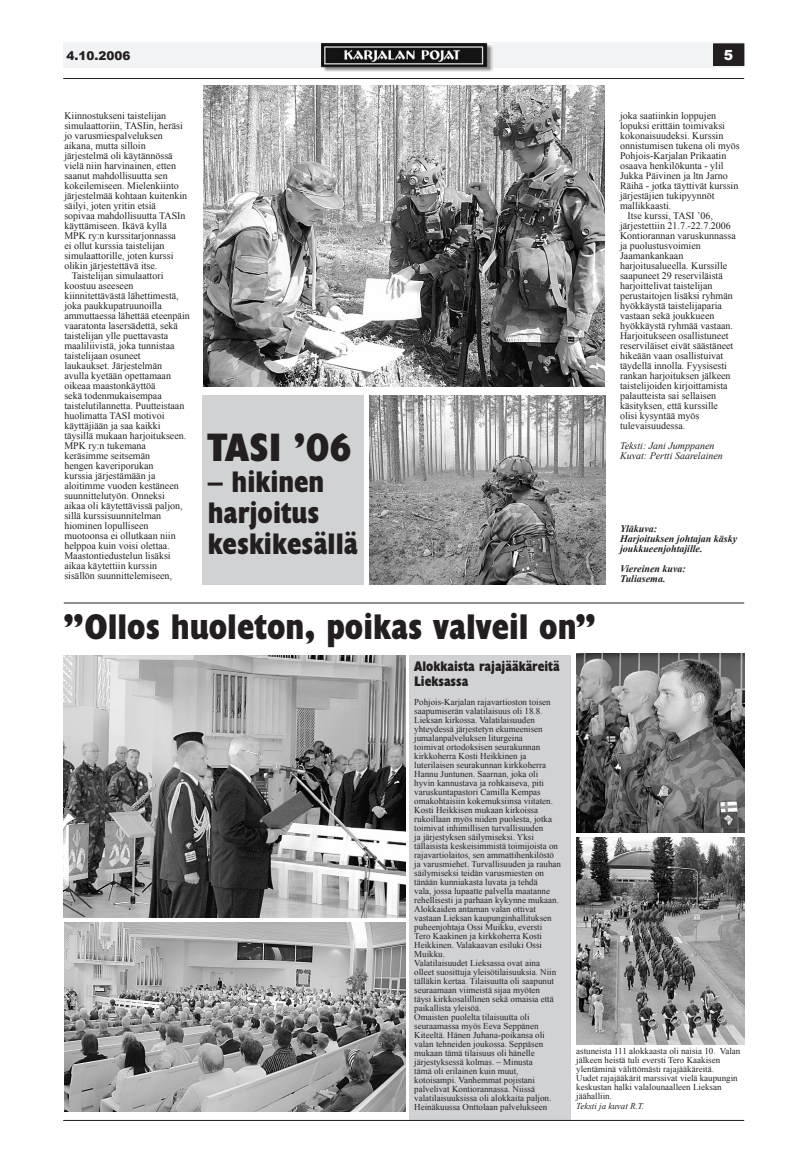
<style>
.page{position:relative;width:808px;height:1163px;background:#fff}
.page>*{position:absolute;margin:0;border:0;box-sizing:border-box;transform-origin:0 0}
.t1{font:700 condensed 40px "Humanist 521 BT Xtra";color:#231f20}
.t2{font:700 condensed 36px "Humanist 521 BT Xtra";color:#231f20}
.t3{font:700 condensed 30px/31px "Humanist 521 BT Xtra";color:#231f20}
.t4{font:700 condensed 14px/15px "Humanist 521 BT Xtra";color:#231f20}
.t5{font:900 14px "Arial";color:#fff}
.t6{font:900 12px "Arial";color:#231f20}
.t7{font:10px "Times New Roman";color:#231f20}
.t8{font:italic 700 10px/10px "Times New Roman";color:#231f20}
.t9{font:italic 10px/10px "Times New Roman";color:#231f20}
.t10{font:9px/9px "Times New Roman";color:#231f20}
.t11{font:italic 9px "Times New Roman";color:#231f20}
</style>
<div class="page">
<div style="left:64px;top:42px;width:680px;height:26px;background:#f2f3f4"></div>
<img style="left:321px;top:43px;width:171px;height:29px">
<div style="left:203px;top:396px;width:161px;height:189px;background:#d1d2d4"></div>
<div style="left:410px;top:655px;width:161px;height:465px;background:#d1d2d4"></div>
<div style="left:714px;top:44px;width:30px;height:21px;background:#231f20"></div>
<div style="left:713px;top:43px;width:31px;height:23px;border:1px solid #231f20"></div>
<img style="left:203px;top:86px;width:402px;height:301px">
<img style="left:576px;top:653px;width:168px;height:179px">
<img style="left:576px;top:837px;width:168px;height:207px">
<img style="left:369px;top:396px;width:236px;height:189px">
<img style="left:64px;top:655px;width:341px;height:261px">
<img style="left:64px;top:922px;width:341px;height:189px">
<hr style="left:63px;top:1119px;width:681px;height:1px;background:#231f20">
<hr style="left:63px;top:78px;width:681px;height:1px;background:#231f20">
<hr style="left:64px;top:602px;width:680px;height:1px;background:#231f20">
<p class="t6" style="left:66px;top:49px;width:66px">4.10.2006</p>
<h3 class="t5" style="left:724px;top:47px;width:11px">5</h3>
<p class="t7" style="left:64px;top:110px;width:103px">Kiinnostukseni taistelijan</p>
<p class="t7" style="left:64px;top:120px;width:120px">simulaattoriin, TASIin, heräsi</p>
<p class="t7" style="left:64px;top:130px;width:100px">jo varusmiespalveluksen</p>
<p class="t7" style="left:64px;top:140px;width:83px">aikana, mutta silloin</p>
<p class="t7" style="left:64px;top:150px;width:110px">järjestelmä oli käytännössä</p>
<p class="t7" style="left:64px;top:160px;width:113px">vielä niin harvinainen, etten</p>
<p class="t7" style="left:64px;top:170px;width:105px">saanut mahdollisuutta sen</p>
<p class="t7" style="left:64px;top:180px;width:116px">kokeilemiseen. Mielenkiinto</p>
<p class="t7" style="left:64px;top:190px;width:124px">järjestelmää kohtaan kuitenkin</p>
<p class="t7" style="left:64px;top:200px;width:93px">säilyi, joten yritin etsiä</p>
<p class="t7" style="left:64px;top:210px;width:123px">sopivaa mahdollisuutta TASIn</p>
<p class="t7" style="left:64px;top:220px;width:104px">käyttämiseen. Ikävä kyllä</p>
<p class="t7" style="left:64px;top:230px;width:113px">MPK ry:n kurssitarjonnassa</p>
<p class="t7" style="left:64px;top:240px;width:102px">ei ollut kurssia taistelijan</p>
<p class="t7" style="left:64px;top:250px;width:111px">simulaattorille, joten kurssi</p>
<p class="t7" style="left:64px;top:260px;width:95px">olikin järjestettävä itse.</p>
<p class="t7" style="left:72px;top:270px;width:93px">Taistelijan simulaattori</p>
<p class="t7" style="left:64px;top:280px;width:71px">koostuu aseeseen</p>
<p class="t7" style="left:64px;top:290px;width:116px">kiinnitettävästä lähettimestä,</p>
<p class="t7" style="left:64px;top:300px;width:99px">joka paukkupatruunoilla</p>
<p class="t7" style="left:64px;top:310px;width:127px">ammuttaessa lähettää eteenpäin</p>
<p class="t7" style="left:64px;top:320px;width:115px">vaaratonta lasersädettä, sekä</p>
<p class="t7" style="left:64px;top:330px;width:105px">taistelijan ylle puettavasta</p>
<p class="t7" style="left:64px;top:340px;width:112px">maaliliivistä, joka tunnistaa</p>
<p class="t7" style="left:64px;top:350px;width:78px">taistelijaan osuneet</p>
<p class="t7" style="left:64px;top:360px;width:99px">laukaukset. Järjestelmän</p>
<p class="t7" style="left:64px;top:370px;width:108px">avulla kyetään opettamaan</p>
<p class="t7" style="left:64px;top:380px;width:93px">oikeaa maastonkäyttöä</p>
<p class="t7" style="left:64px;top:390px;width:99px">sekä todenmukaisempaa</p>
<p class="t7" style="left:64px;top:400px;width:121px">taistelutilannetta. Puutteistaan</p>
<p class="t7" style="left:64px;top:410px;width:102px">huolimatta TASI motivoi</p>
<p class="t7" style="left:64px;top:420px;width:98px">käyttäjiään ja saa kaikki</p>
<p class="t7" style="left:64px;top:430px;width:123px">täysillä mukaan harjoitukseen.</p>
<p class="t7" style="left:64px;top:440px;width:83px">MPK ry:n tukemana</p>
<p class="t7" style="left:64px;top:450px;width:87px">keräsimme seitsemän</p>
<p class="t7" style="left:64px;top:460px;width:91px">hengen kaveriporukan</p>
<p class="t7" style="left:64px;top:470px;width:93px">kurssia järjestämään ja</p>
<p class="t7" style="left:64px;top:480px;width:116px">aloitimme vuoden kestäneen</p>
<p class="t7" style="left:64px;top:490px;width:102px">suunnittelutyön. Onneksi</p>
<p class="t7" style="left:64px;top:500px;width:120px">aikaa oli käytettävissä paljon,</p>
<p class="t7" style="left:64px;top:510px;width:98px">sillä kurssisuunnitelman</p>
<p class="t7" style="left:64px;top:520px;width:86px">hiominen lopulliseen</p>
<p class="t7" style="left:64px;top:530px;width:113px">muotoonsa ei ollutkaan niin</p>
<p class="t7" style="left:64px;top:540px;width:107px">helppoa kuin voisi olettaa.</p>
<p class="t7" style="left:64px;top:550px;width:108px">Maastontiedustelun lisäksi</p>
<p class="t7" style="left:64px;top:560px;width:94px">aikaa käytettiin kurssin</p>
<p class="t7" style="left:64px;top:570px;width:109px">sisällön suunnittelemiseen,</p>
<h1 class="t1" style="left:208px;top:422px;width:145px">TASI ’06</h1>
<h3 class="t3" style="left:208px;top:465px;width:152px">– hikinen harjoitus keskikesällä</h3>
<h2 class="t2" style="left:63px;top:604px;width:535px">”Ollos huoleton, poikas valveil on”</h2>
<p class="t7" style="left:620px;top:110px;width:98px">joka saatiinkin loppujen</p>
<p class="t7" style="left:620px;top:120px;width:107px">lopuksi erittäin toimivaksi</p>
<p class="t7" style="left:620px;top:130px;width:105px">kokonaisuudeksi. Kurssin</p>
<p class="t7" style="left:620px;top:140px;width:121px">onnistumisen tukena oli myös</p>
<p class="t7" style="left:620px;top:150px;width:108px">Pohjois-Karjalan Prikaatin</p>
<p class="t7" style="left:620px;top:160px;width:105px">osaava henkilökunta - ylil</p>
<p class="t7" style="left:620px;top:170px;width:109px">Jukka Päivinen ja ltn Jarno</p>
<p class="t7" style="left:620px;top:180px;width:120px">Räihä - jotka täyttivät kurssin</p>
<p class="t7" style="left:620px;top:190px;width:96px">järjestäjien tukipyynnöt</p>
<p class="t7" style="left:620px;top:200px;width:53px">mallikkaasti.</p>
<p class="t7" style="left:627px;top:210px;width:87px">Itse kurssi, TASI ’06,</p>
<p class="t7" style="left:620px;top:220px;width:112px">järjestettiin 21.7.-22.7.2006</p>
<p class="t7" style="left:620px;top:230px;width:117px">Kontiorannan varuskunnassa</p>
<p class="t7" style="left:620px;top:240px;width:82px">ja puolustusvoimien</p>
<p class="t7" style="left:620px;top:250px;width:65px">Jaamankankaan</p>
<p class="t7" style="left:620px;top:260px;width:109px">harjoitusalueella. Kurssille</p>
<p class="t7" style="left:620px;top:270px;width:104px">saapuneet 29 reserviläistä</p>
<p class="t7" style="left:620px;top:280px;width:94px">harjoittelivat taistelijan</p>
<p class="t7" style="left:620px;top:290px;width:114px">perustaitojen lisäksi ryhmän</p>
<p class="t7" style="left:620px;top:300px;width:103px">hyökkäystä taistelijaparia</p>
<p class="t7" style="left:620px;top:310px;width:96px">vastaan sekä joukkueen</p>
<p class="t7" style="left:620px;top:320px;width:115px">hyökkäystä ryhmää vastaan.</p>
<p class="t7" style="left:620px;top:330px;width:110px">Harjoitukseen osallistuneet</p>
<p class="t7" style="left:620px;top:340px;width:115px">reserviläiset eivät säästäneet</p>
<p class="t7" style="left:620px;top:350px;width:105px">hikeään vaan osallistuivat</p>
<p class="t7" style="left:620px;top:360px;width:108px">täydellä innolla. Fyysisesti</p>
<p class="t7" style="left:620px;top:370px;width:112px">rankan harjoituksen jälkeen</p>
<p class="t7" style="left:620px;top:380px;width:109px">taistelijoiden kirjoittamista</p>
<p class="t7" style="left:620px;top:390px;width:98px">palautteista sai sellaisen</p>
<p class="t7" style="left:620px;top:400px;width:100px">käsityksen, että kurssille</p>
<p class="t7" style="left:620px;top:410px;width:81px">olisi kysyntää myös</p>
<p class="t7" style="left:620px;top:420px;width:67px">tulevaisuudessa.</p>
<p class="t9" style="left:620px;top:441px;width:104px">Teksti: Jani Jumppanen<br>Kuvat: Pertti Saarelainen</p>
<p class="t8" style="left:620px;top:524px;width:119px">Yläkuva:<br>Harjoituksen johtajan käsky joukkueenjohtajille.</p>
<p class="t8" style="left:620px;top:564px;width:67px">Viereinen kuva:<br>Tuliasema.</p>
<h3 class="t4" style="left:414px;top:658px;width:147px">Alokkaista rajajääkäreitä<br>Lieksassa</h3>
<p class="t10" style="left:414px;top:697px;width:148px">Pohjois-Karjalan rajavartioston toisen saapumiserän valatilaisuus oli 18.8.<br>Lieksan kirkossa. Valatilaisuuden yhteydessä järjestetyn ekumeenisen jumalanpalveluksen liturgeina<br>toimivat ortodoksisen seurakunnan kirkkoherra Kosti Heikkinen ja luterilaisen seurakunnan kirkkoherra Hannu Juntunen. Saarnan, joka oli hyvin kannustava ja rohkaiseva, piti varuskuntapastori Camilla Kempas omakohtaisiin kokemuksiinsa viitaten.<br>Kosti Heikkisen mukaan kirkoissa rukoillaan myös niiden puolesta, jotka toimivat inhimillisen turvallisuuden<br>ja järjestyksen säilymiseksi. Yksi tällaisista keskeisimmistä toimijoista on rajavartiolaitos, sen ammattihenkilöstö ja varusmiehet. Turvallisuuden ja rauhan säilymiseksi teidän varusmiesten on tänään kunniakasta luvata ja tehdä<br>vala, jossa lupaatte palvella maatanne rehellisesti ja parhaan kykynne mukaan.<br>Alokkaiden antaman valan ottivat vastaan Lieksan kaupunginhallituksen puheenjohtaja Ossi Muikku, eversti<br>Tero Kaakinen ja kirkkoherra Kosti Heikkinen. Valakaavan esiluki Ossi Muikku.<br>Valatilaisuudet Lieksassa ovat aina olleet suosittuja yleisötilaisuuksia. Niin tälläkin kertaa. Tilaisuutta oli saapunut seuraamaan viimeistä sijaa myöten<br>täysi kirkkosalillinen sekä omaisia että paikallista yleisöä.<br>Omaisten puolelta tilaisuutta oli seuraamassa myös Eeva Seppänen Kiteeltä. Hänen Juhana-poikansa oli valan tehneiden joukossa. Seppäsen mukaan tämä tilaisuus oli hänelle järjestyksessä kolmas. – Minusta<br>tämä oli erilainen kuin muut, kotoisampi. Vanhemmat pojistani palvelivat Kontiorannassa. Niissä valatilaisuuksissa oli alokkaita paljon.<br>Heinäkuussa Onttolaan palvelukseen</p>
<p class="t10" style="left:576px;top:1046px;width:166px">astuneista 111 alokkaasta oli naisia 10. Valan jälkeen heistä tuli eversti Tero Kaakisen ylentäminä välittömästi rajajääkäreitä.<br>Uudet rajajääkärit marssivat vielä kaupungin keskustan halki valalounaalleen Lieksan jäähalliin.</p>
<p class="t11" style="left:576px;top:1100px;width:70px">Teksti ja kuvat R.T.</p>
</div>
